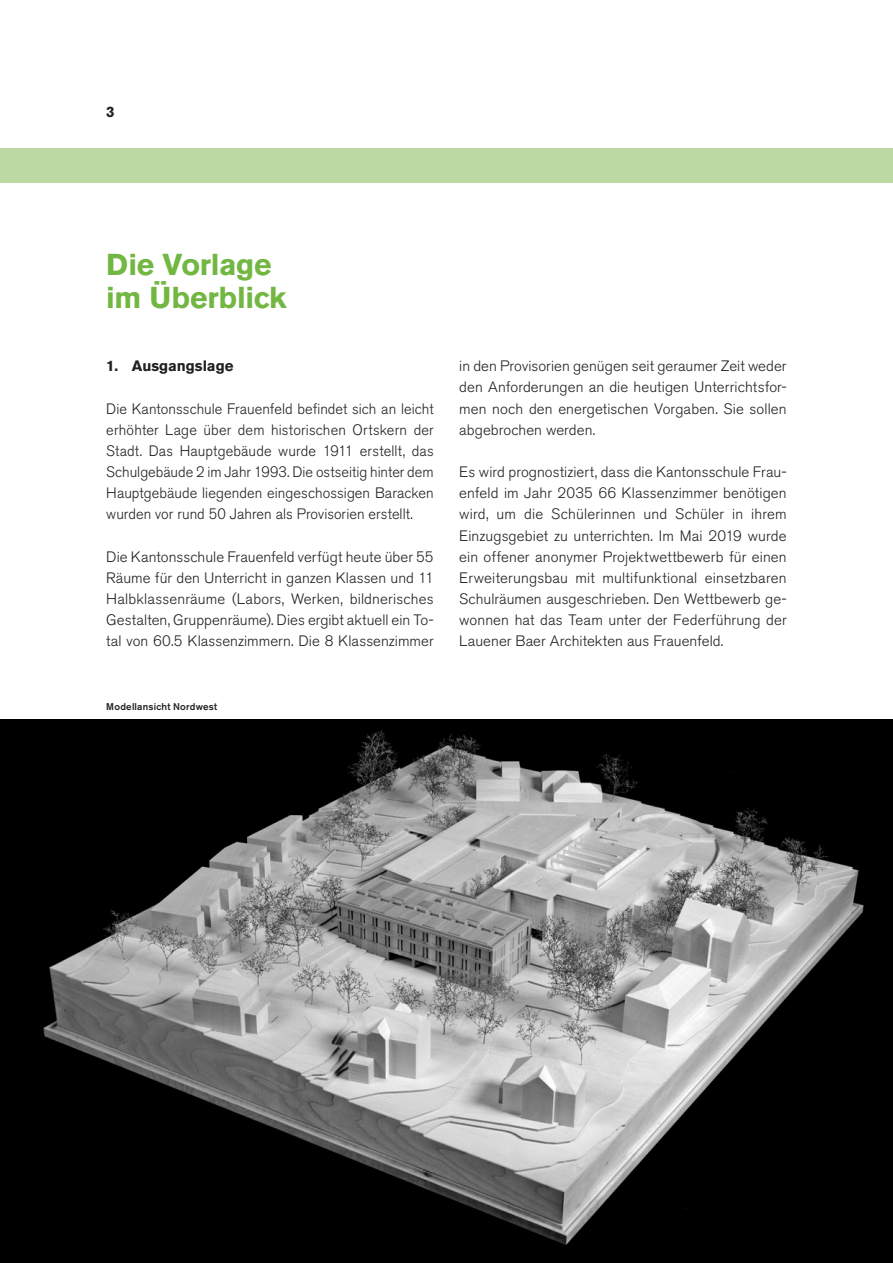
<style>
.page{position:relative;width:893px;height:1263px;background:#fff}
.page>*{position:absolute;margin:0;border:0;box-sizing:border-box;transform-origin:0 0}
.t1{font:700 30px/33px "Akzidenz Grotesk BQ";letter-spacing:-.005em;color:#73b743}
.t2{font:300 15px/21.1px "Akzidenz Grotesk BQ";letter-spacing:.005em;color:#231f20;text-align:justify}
.t3{font:700 15px "Akzidenz Grotesk BQ";color:#231f20}
.t4{font:500 9.75px "Akzidenz Grotesk BQ";letter-spacing:.02em;color:#231f20}
</style>
<div class="page">
<div style="left:0;top:149px;width:893px;height:34px;background:#bdd9a3"></div>
<img style="left:0;top:719px;width:893px;height:544px">
<p class="t3" style="left:106px;top:104px;width:10px">3</p>
<h1 class="t1" style="left:106px;top:249px;width:182px">Die Vorlage im Überblick</h1>
<p class="t3" style="left:106px;top:357px;width:129px">1. Ausgangslage</p>
<p class="t2" style="left:106px;top:398px;width:329px">Die Kantonsschule Frauenfeld befindet sich an leicht erhöhter Lage über dem historischen Ortskern der Stadt. Das Hauptgebäude wurde 1911 erstellt, das Schulgebäude 2 im Jahr 1993. Die ostseitig hinter dem Hauptgebäude liegenden eingeschossigen Baracken wurden vor rund 50 Jahren als Provisorien erstellt.</p>
<p class="t2" style="left:106px;top:546px;width:329px">Die Kantonsschule Frauenfeld verfügt heute über 55<br>Räume für den Unterricht in ganzen Klassen und 11<br>Halbklassenräume (Labors, Werken, bildnerisches Gestalten, Gruppenräume). Dies ergibt aktuell ein To&shy;tal von 60.5 Klassenzimmern. Die 8 Klassenzimmer</p>
<p class="t4" style="left:106px;top:700px;width:112px">Modellansicht Nordwest</p>
<p class="t2" style="left:459px;top:356px;width:329px">in den Provisorien genügen seit geraumer Zeit weder den Anforderungen an die heutigen Unterrichtsfor&shy;men noch den energetischen Vorgaben. Sie sollen abgebrochen werden.</p>
<p class="t2" style="left:459px;top:462px;width:329px">Es wird prognostiziert, dass die Kantonsschule Frau&shy;enfeld im Jahr 2035 66 Klassenzimmer benötigen wird, um die Schülerinnen und Schüler in ihrem Einzugsgebiet zu unterrichten. Im Mai 2019 wurde ein offener anonymer Projektwettbewerb für einen Erweiterungsbau mit multifunktional einsetzbaren Schulräumen ausgeschrieben. Den Wettbewerb ge&shy;wonnen hat das Team unter der Federführung der Lauener Baer Architekten aus Frauenfeld.</p>
</div>
